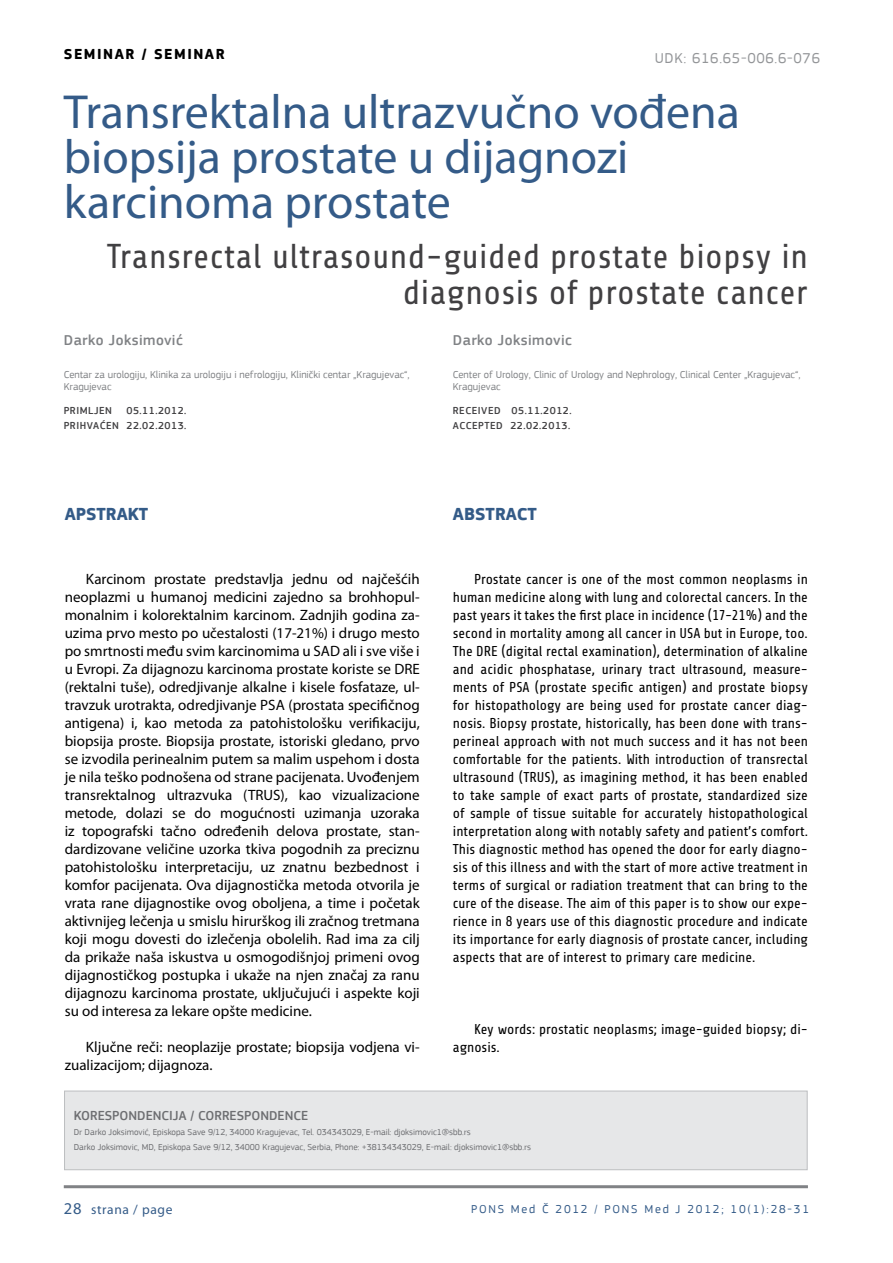
<style>
.page{position:relative;width:893px;height:1263px;background:#fff}
.page>*{position:absolute;margin:0;border:0;box-sizing:border-box;transform-origin:0 0}
.t1{font:48px/45px "Myriad Pro";color:#345b88}
.t2{font:34.5px/36px "Share";letter-spacing:.015em;color:#414042;text-align:right}
.t3{font:700 18px "PF Square Sans Pro";color:#345b88}
.t4{font:15px/18px "Myriad Pro";color:#000;text-align:justify}
.t5{font:500 15px "PF Square Sans Pro";letter-spacing:.03em;color:#808285}
.t6{font:15px "PF Square Sans Pro";letter-spacing:.05em;color:#939598}
.t7{font:700 15px "PF Square Sans Pro";letter-spacing:.1em;color:#000}
.t8{font:14.25px/18px "Share";color:#000;text-align:justify}
.t9{font:500 13.5px "PF Square Sans Pro";color:#6d6e71}
.t10{font:13.5px "Myriad Pro";letter-spacing:.05em;color:#345b88}
.t11{font:12px "PF Square Sans Pro";letter-spacing:.15em;color:#345b88}
.t12{font:10.5px/12px "PF Square Sans Pro";color:#808285}
.t13{font:500 10.5px/15px "PF Square Sans Pro";letter-spacing:.05em;color:#414042;text-align:right}
.t14{font:9px/14.7px "PF Square Sans Pro";color:#6d6e71}
.s1{font-size:16.5px}
</style>
<div class="page">
<hr style="left:64px;top:1185px;width:744px;height:3px;background:#808285">
<div style="left:64px;top:1091px;width:743px;height:79px;background:#e6e7e8;border:1px solid #bcbec0"></div>
<p class="t7" style="left:64px;top:45px;width:162px">SEMINAR / SEMINAR</p>
<h1 class="t1" style="left:64px;top:89px;width:678px">Transrektalna ultrazvučno vođena biopsija prostate u dijagnozi karcinoma prostate</h1>
<h2 class="t2" style="left:107px;top:239px;width:703px">Transrectal ultrasound-guided prostate biopsy in diagnosis of prostate cancer</h2>
<p class="t6" style="left:655px;top:49px;width:167px">UDK: 616.65-006.6-076</p>
<p class="t5" style="left:64px;top:332px;width:121px">Darko Joksimović</p>
<p class="t12" style="left:64px;top:369px;width:347px">Centar za urologiju, Klinika za urologiju i nefrologiju, Klinički centar „Kragujevac“,<br>Kragujevac</p>
<p class="t13" style="left:64px;top:403px;width:50px">PRIMLJEN</p>
<p class="t5" style="left:453px;top:332px;width:121px">Darko Joksimovic</p>
<p class="t12" style="left:453px;top:369px;width:349px">Center of Urology, Clinic of Urology and Nephrology, Clinical Center „Kragujevac“,<br>Kragujevac</p>
<p class="t13" style="left:64px;top:403px;width:124px">05.11.2012.<br>PRIHVAĆEN 22.02.2013.</p>
<p class="t13" style="left:453px;top:403px;width:120px;text-align:left">RECEIVED 05.11.2012.<br>ACCEPTED 22.02.2013.</p>
<p class="t3" style="left:65px;top:503px;width:85px">APSTRAKT</p>
<p class="t4" style="left:65px;top:570px;width:357px;text-indent:21px">Karcinom prostate predstavlja jednu od najčešćih neoplazmi u humanoj medicini zajedno sa brohhopul&shy;monalnim i kolorektalnim karcinom. Zadnjih godina za&shy;uzima prvo mesto po učestalosti (17-21%) i drugo mesto po smrtnosti među svim karcinomima u SAD ali i sve više i u Evropi. Za dijagnozu karcinoma prostate koriste se DRE (rektalni tuše), odredjivanje alkalne i kisele fosfataze, ul&shy;travzuk urotrakta, odredjivanje PSA (prostata specifičnog antigena) i, kao metoda za patohistološku verifikaciju, biopsija proste. Biopsija prostate, istoriski gledano, prvo se izvodila perinealnim putem sa malim uspehom i dosta je nila teško podnošena od strane pacijenata. Uvođenjem transrektalnog ultrazvuka (TRUS), kao vizualizacione metode, dolazi se do mogućnosti uzimanja uzoraka iz topografski tačno određenih delova prostate, stan&shy;dardizovane veličine uzorka tkiva pogodnih za preciznu patohistološku interpretaciju, uz znatnu bezbednost i komfor pacijenata. Ova dijagnostička metoda otvorila je vrata rane dijagnostike ovog oboljena, a time i početak aktivnijeg lečenja u smislu hirurškog ili zračnog tretmana koji mogu dovesti do izlečenja obolelih. Rad ima za cilj da prikaže naša iskustva u osmogodišnjoj primeni ovog dijagnostičkog postupka i ukaže na njen značaj za ranu dijagnozu karcinoma prostate, uključujući i aspekte koji su od interesa za lekare opšte medicine.</p>
<p class="t4" style="left:65px;top:1038px;width:357px;text-indent:21px">Ključne reči: neoplazije prostate; biopsija vodjena vi&shy;zualizacijom; dijagnoza.</p>
<p class="t3" style="left:453px;top:503px;width:85px">ABSTRACT</p>
<p class="t8" style="left:453px;top:570px;width:357px;text-indent:21px">Prostate cancer is one of the most common neoplasms in human medicine along with lung and colorectal cancers. In the past years it takes the first place in incidence (17-21%) and the second in mortality among all cancer in USA but in Europe, too.<br>The DRE (digital rectal examination), determination of alkaline and acidic phosphatase, urinary tract ultrasound, measure&shy;ments of PSA (prostate specific antigen) and prostate biopsy for histopathology are being used for prostate cancer diag&shy;nosis. Biopsy prostate, historically, has been done with trans&shy;perineal approach with not much success and it has not been comfortable for the patients. With introduction of transrectal ultrasound (TRUS), as imagining method, it has been enabled to take sample of exact parts of prostate, standardized size of sample of tissue suitable for accurately histopathological interpretation along with notably safety and patient’s comfort.<br>This diagnostic method has opened the door for early diagno&shy;sis of this illness and with the start of more active treatment in terms of surgical or radiation treatment that can bring to the cure of the disease. The aim of this paper is to show our expe&shy;rience in 8 years use of this diagnostic procedure and indicate its importance for early diagnosis of prostate cancer, including aspects that are of interest to primary care medicine.</p>
<p class="t8" style="left:453px;top:1020px;width:357px;text-indent:21px">Key words: prostatic neoplasms; image-guided biopsy; di&shy;agnosis.</p>
<p class="t9" style="left:74px;top:1108px;width:236px">KORESPONDENCIJA / CORRESPONDENCE</p>
<p class="t14" style="left:74px;top:1125px;width:459px">Dr Darko Joksimović, Episkopa Save 9/12, 34000 Kragujevac, Tel. 034343029, E-mail: djoksimovic1@sbb.rs<br>Darko Joksimovic, MD, Episkopa Save 9/12, 34000 Kragujevac, Serbia, Phone: +38134343029, E-mail: djoksimovic1@sbb.rs</p>
<p class="t10" style="left:64px;top:1201px;width:110px"><span class="s1">28</span> strana / page</p>
<p class="t11" style="left:471px;top:1201px;width:339px">PONS Med Č 2012 / PONS Med J 2012; 10(1):28-31</p>
</div>
